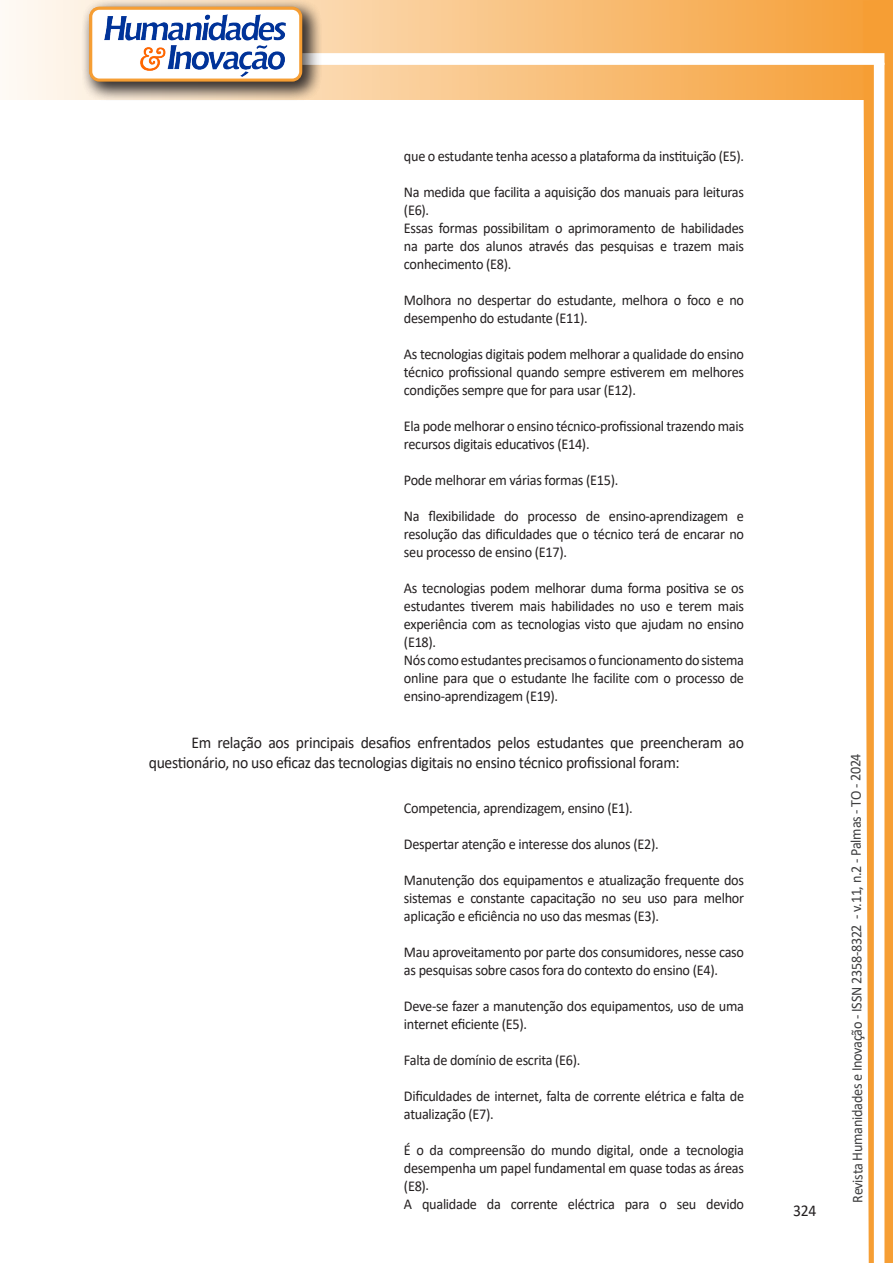
<style>
.page{position:relative;width:893px;height:1263px;background:#fff}
.page>*{position:absolute;margin:0;border:0;box-sizing:border-box;transform-origin:0 0}
.texto{font:16.5px/19.8px "Calibri";letter-spacing:-.02em;color:#231f20;scale:.95 1}
.citacao{font:15px/18px "Calibri";letter-spacing:-.02em;color:#231f20;text-align:justify;scale:.95 1}
.t1{font:15px "Calibri";letter-spacing:-.025em;color:#3e3e3f;scale:.95 1}
</style>
<div class="page">
<svg style="left:5px;top:0;width:858px;height:100px;background:#f9c484"></svg>
<div style="left:302px;top:53px;width:582px;height:12px;background:#fff;border:2px solid #fff"></div>
<svg style="left:863px;top:0;width:30px;height:1263px"></svg>
<div style="left:81px;top:0;width:241px;height:102px;background:#231f20;opacity:.75"></div>
<div style="left:91px;top:8px;width:210px;height:72px;background:#fff;border-radius:9px"></div>
<img style="left:104px;top:14px;width:181px;height:62px">
<div style="left:89px;top:7px;width:213px;height:75px;border:3px solid #f69e34;border-radius:9px"></div>
<p class="citacao" style="left:404px;top:147px;width:359px">que o estudante tenha acesso a plataforma da instituição (E5).</p>
<p class="citacao" style="left:404px;top:183px;width:359px">Na medida que facilita a aquisição dos manuais para leituras (E6).</p>
<p class="citacao" style="left:404px;top:219px;width:359px">Essas formas possibilitam o aprimoramento de habilidades na parte dos alunos através das pesquisas e trazem mais conhecimento (E8).</p>
<p class="citacao" style="left:404px;top:291px;width:359px">Molhora no despertar do estudante, melhora o foco e no desempenho do estudante (E11).</p>
<p class="citacao" style="left:404px;top:345px;width:359px">As tecnologias digitais podem melhorar a qualidade do ensino técnico profissional quando sempre estiverem em melhores condições sempre que for para usar (E12).</p>
<p class="citacao" style="left:404px;top:417px;width:359px">Ela pode melhorar o ensino técnico-profissional trazendo mais recursos digitais educativos (E14).</p>
<p class="citacao" style="left:404px;top:471px;width:227px">Pode melhorar em várias formas (E15).</p>
<p class="citacao" style="left:404px;top:507px;width:359px">Na flexibilidade do processo de ensino-aprendizagem e resolução das dificuldades que o técnico terá de encarar no seu processo de ensino (E17).</p>
<p class="citacao" style="left:404px;top:579px;width:359px">As tecnologias podem melhorar duma forma positiva se os estudantes tiverem mais habilidades no uso e terem mais experiência com as tecnologias visto que ajudam no ensino (E18).</p>
<p class="citacao" style="left:404px;top:651px;width:359px">Nós como estudantes precisamos o funcionamento do sistema online para que o estudante lhe facilite com o processo de ensino-aprendizagem (E19).</p>
<p class="texto" style="left:149px;top:732px;width:628px;text-indent:43px">Em relação aos principais desafios enfrentados pelos estudantes que preencheram ao questionário, no uso eficaz das tecnologias digitais no ensino técnico profissional foram:</p>
<p class="citacao" style="left:404px;top:798px;width:242px">Competencia, aprendizagem, ensino (E1).</p>
<p class="citacao" style="left:404px;top:834px;width:270px">Despertar atenção e interesse dos alunos (E2).</p>
<p class="citacao" style="left:404px;top:870px;width:360px">Manutenção dos equipamentos e atualização frequente dos sistemas e constante capacitação no seu uso para melhor aplicação e eficiência no uso das mesmas (E3).</p>
<p class="citacao" style="left:404px;top:942px;width:359px">Mau aproveitamento por parte dos consumidores, nesse caso as pesquisas sobre casos fora do contexto do ensino (E4).</p>
<p class="citacao" style="left:404px;top:996px;width:360px">Deve-se fazer a manutenção dos equipamentos, uso de uma internet eficiente (E5).</p>
<p class="citacao" style="left:404px;top:1050px;width:187px">Falta de domínio de escrita (E6).</p>
<p class="citacao" style="left:404px;top:1086px;width:360px">Dificuldades de internet, falta de corrente elétrica e falta de atualização (E7).</p>
<p class="citacao" style="left:404px;top:1140px;width:359px">É o da compreensão do mundo digital, onde a tecnologia desempenha um papel fundamental em quase todas as áreas (E8).</p>
<p class="citacao" style="left:404px;top:1194px;width:359px">A qualidade da corrente eléctrica para o seu devido</p>
<p class="texto" style="left:793px;top:1200px;width:26px">324</p>
<p class="t1" style="left:846px;top:1203px;width:475px;rotate:-90deg">Revista Humanidades e Inovação - ISSN 2358-8322 - v.11, n.2 - Palmas - TO - 2024</p>
</div>
